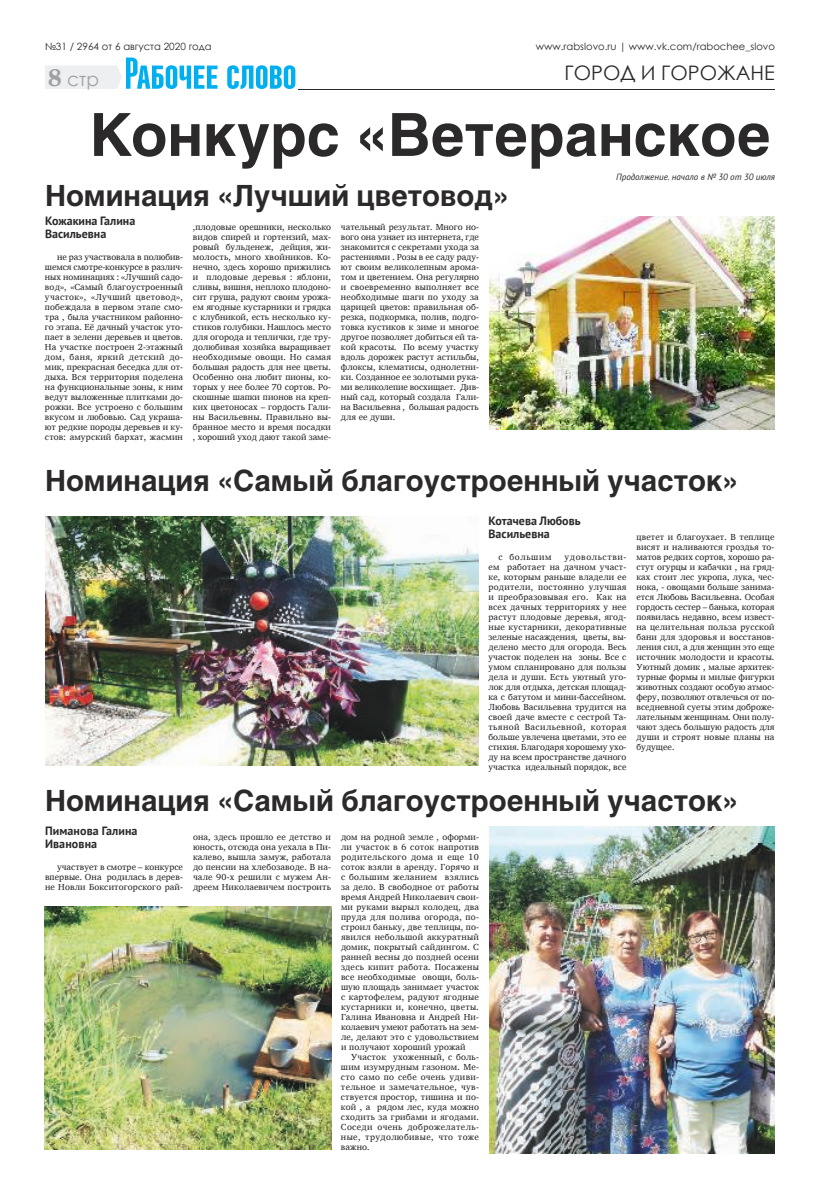
<style>
.page{position:relative;width:820px;height:1190px;background:#fff}
.page>*{position:absolute;margin:0;border:0;box-sizing:border-box;transform-origin:0 0}
.t1{font:700 59px "Helios";color:#2b292a}
.t2{font:700 29px "Helios";color:#2b292a}
.t3{font:20px "Century Gothic";color:#2b292a}
.t4{font:19px "Century Gothic";color:#9fa1a3}
.t5{font:700 12px/13px "PT Sans";color:#2b292a}
.t6{font:10px "Century Gothic";color:#2b292a}
.t7{font:9px/10px "Charis SIL";letter-spacing:.01em;color:#2b292a;text-align:justify}
.t8{font:italic 9px "PT Sans";color:#2b292a}
.t9{font:9px "Charis SIL";letter-spacing:.065em;color:#2b292a}
.s1{font-family:"New Century Schlbk";font-weight:700;font-size:24px}
</style>
<div class="page">
<hr style="left:298px;top:89px;width:477px;height:1px;background:#2b292a">
<svg style="left:45px;top:58px;width:250px;height:31px"></svg>
<img style="left:489px;top:216px;width:286px;height:214px">
<img style="left:45px;top:516px;width:434px;height:250px">
<img style="left:45px;top:906px;width:286px;height:244px">
<img style="left:489px;top:826px;width:286px;height:327px">
<p class="t6" style="left:45px;top:39px;width:168px">№31 / 2964 от 6 августа 2020 года</p>
<p class="t6" style="left:536px;top:39px;width:241px">www.rabslovo.ru | www.vk.com/rabochee_slovo</p>
<h3 class="t4" style="left:48px;top:66px;width:53px"><span class="s1">8</span> стр</h3>
<h3 class="t3" style="left:565px;top:59px;width:212px">ГОРОД И ГОРОЖАНЕ</h3>
<h1 class="t1" style="left:90px;top:101px;width:682px">Конкурс «Ветеранское</h1>
<p class="t8" style="left:616px;top:171px;width:160px">Продолжение. начало в № 30 от 30 июля</p>
<h2 class="t2" style="left:45px;top:179px;width:466px">Номинация «Лучший цветовод»</h2>
<h3 class="t5" style="left:45px;top:214px;width:92px">Кожакина Галина<br>Васильевна</h3>
<p class="t7" style="left:45px;top:252px;width:140px;text-indent:12px">не раз участвовала в полюбив&shy;шемся смотре-конкурсе в различ&shy;ных номинациях : «Лучший садо&shy;вод», «Самый благоустроенный участок», «Лучший цветовод», побеждала в первом этапе смо&shy;тра , была участником районно&shy;го этапа. Её дачный участок уто&shy;пает в зелени деревьев и цветов.<br>На участке построен 2-этажный дом, баня, яркий детский до&shy;мик, прекрасная беседка для от&shy;дыха. Вся территория поделена на функциональные зоны, к ним ведут выложенные плитками до&shy;рожки. Все устроено с большим вкусом и любовью. Сад украша&shy;ют редкие породы деревьев и ку&shy;стов: амурский бархат, жасмин</p>
<p class="t7" style="left:193px;top:222px;width:140px">,плодовые орешники, несколько видов спирей и гортензий, мах&shy;ровый бульденеж, дейция, жи&shy;молость, много хвойников. Ко&shy;нечно, здесь хорошо прижились и плодовые деревья : яблони, сливы, вишня, неплохо плодоно&shy;сит груша, радуют своим урожа&shy;ем ягодные кустарники и грядка с клубникой, есть несколько ку&shy;стиков голубики. Нашлось место для огорода и теплички, где тру&shy;долюбивая хозяйка выращивает необходимые овощи. Но самая большая радость для нее цветы.<br>Особенно она любит пионы, ко&shy;торых у нее более 70 сортов. Ро&shy;скошные шапки пионов на креп&shy;ких цветоносах – гордость Гали&shy;ны Васильевны. Правильно вы&shy;бранное место и время посадки , хороший уход дают такой заме-</p>
<p class="t7" style="left:341px;top:222px;width:140px">чательный результат. Много но&shy;вого она узнает из интернета, где знакомится с секретами ухода за растениями . Розы в ее саду раду&shy;ют своим великолепным арома&shy;том и цветением. Она регулярно и своевременно выполняет все необходимые шаги по уходу за царицей цветов: правильная об&shy;резка, подкормка, полив, подго&shy;товка кустиков к зиме и многое другое позволяет добиться ей та&shy;кой красоты. По всему участку вдоль дорожек растут астильбы, флоксы, клематисы, однолетни&shy;ки. Созданное ее золотыми рука&shy;ми великолепие восхищает. Див&shy;ный сад, который создала Гали&shy;на Васильевна , большая радость для ее души.</p>
<h2 class="t2" style="left:45px;top:464px;width:695px">Номинация «Самый благоустроенный участок»</h2>
<h3 class="t5" style="left:488px;top:514px;width:94px">Котачева Любовь<br>Васильевна</h3>
<p class="t9" style="left:498px;top:552px;width:55px">с большим</p>
<p class="t7" style="left:488px;top:552px;width:140px;text-indent:76px">удовольстви&shy;ем работает на дачном участ&shy;ке, которым раньше владели ее родители, постоянно улучшая и преобразовывая его. Как на всех дачных территориях у нее растут плодовые деревья, ягод&shy;ные кустарники, декоративные зеленые насаждения, цветы, вы&shy;делено место для огорода. Весь участок поделен на зоны. Все с умом спланировано для пользы дела и души. Есть уютный уго&shy;лок для отдыха, детская площад&shy;ка с батутом и мини-бассейном.<br>Любовь Васильевна трудится на своей даче вместе с сестрой Та&shy;тьяной Васильевной, которая больше увлечена цветами, это ее стихия. Благодаря хорошему ухо&shy;ду на всем пространстве дачного участка идеальный порядок, все</p>
<p class="t7" style="left:636px;top:532px;width:140px">цветет и благоухает. В теплице висят и наливаются гроздья то&shy;матов редких сортов, хорошо ра&shy;стут огурцы и кабачки , на гряд&shy;ках стоит лес укропа, лука, чес&shy;нока, - овощами больше занима&shy;ется Любовь Васильевна. Особая гордость сестер – банька, которая появилась недавно, всем извест&shy;на целительная польза русской бани для здоровья и восстанов&shy;ления сил, а для женщин это еще источник молодости и красоты.<br>Уютный домик , малые архитек&shy;турные формы и милые фигурки животных создают особую атмос&shy;феру, позволяют отвлечься от по&shy;вседневной суеты этим доброже&shy;лательным женщинам. Они полу&shy;чают здесь большую радость для души и строят новые планы на будущее.</p>
<h2 class="t2" style="left:45px;top:785px;width:695px">Номинация «Самый благоустроенный участок»</h2>
<h3 class="t5" style="left:45px;top:824px;width:94px">Пиманова Галина<br>Ивановна</h3>
<p class="t7" style="left:45px;top:862px;width:140px;text-indent:12px">участвует в смотре – конкурсе впервые. Она родилась в дерев&shy;не Новли Бокситогорского рай-</p>
<p class="t7" style="left:193px;top:832px;width:140px">она, здесь прошло ее детство и юность, отсюда она уехала в Пи&shy;калево, вышла замуж, работала до пенсии на хлебозаводе. В на&shy;чале 90-х решили с мужем Ан&shy;дреем Николаевичем построить</p>
<p class="t7" style="left:341px;top:832px;width:140px">дом на родной земле , оформи&shy;ли участок в 6 соток напротив родительского дома и еще 10 соток взяли в аренду. Горячо и с большим желанием взялись за дело. В свободное от работы время Андрей Николаевич свои&shy;ми руками вырыл колодец, два пруда для полива огорода, по&shy;строил баньку, две теплицы, по&shy;явился небольшой аккуратный домик, покрытый сайдингом. С ранней весны до поздней осени здесь кипит работа. Посажены все необходимые овощи, боль&shy;шую площадь занимает участок с картофелем, радуют ягодные кустарники и, конечно, цветы.<br>Галина Ивановна и Андрей Ни&shy;колаевич умеют работать на зем&shy;ле, делают это с удовольствием и получают хороший урожай</p>
<p class="t7" style="left:341px;top:1052px;width:140px;text-indent:10px">Участок ухоженный, с боль&shy;шим изумрудным газоном. Ме&shy;сто само по себе очень удиви&shy;тельное и замечательное, чув&shy;ствуется простор, тишина и по&shy;кой , а рядом лес, куда можно сходить за грибами и ягодами.<br>Соседи очень доброжелатель&shy;ные, трудолюбивые, что тоже важно.</p>
</div>
